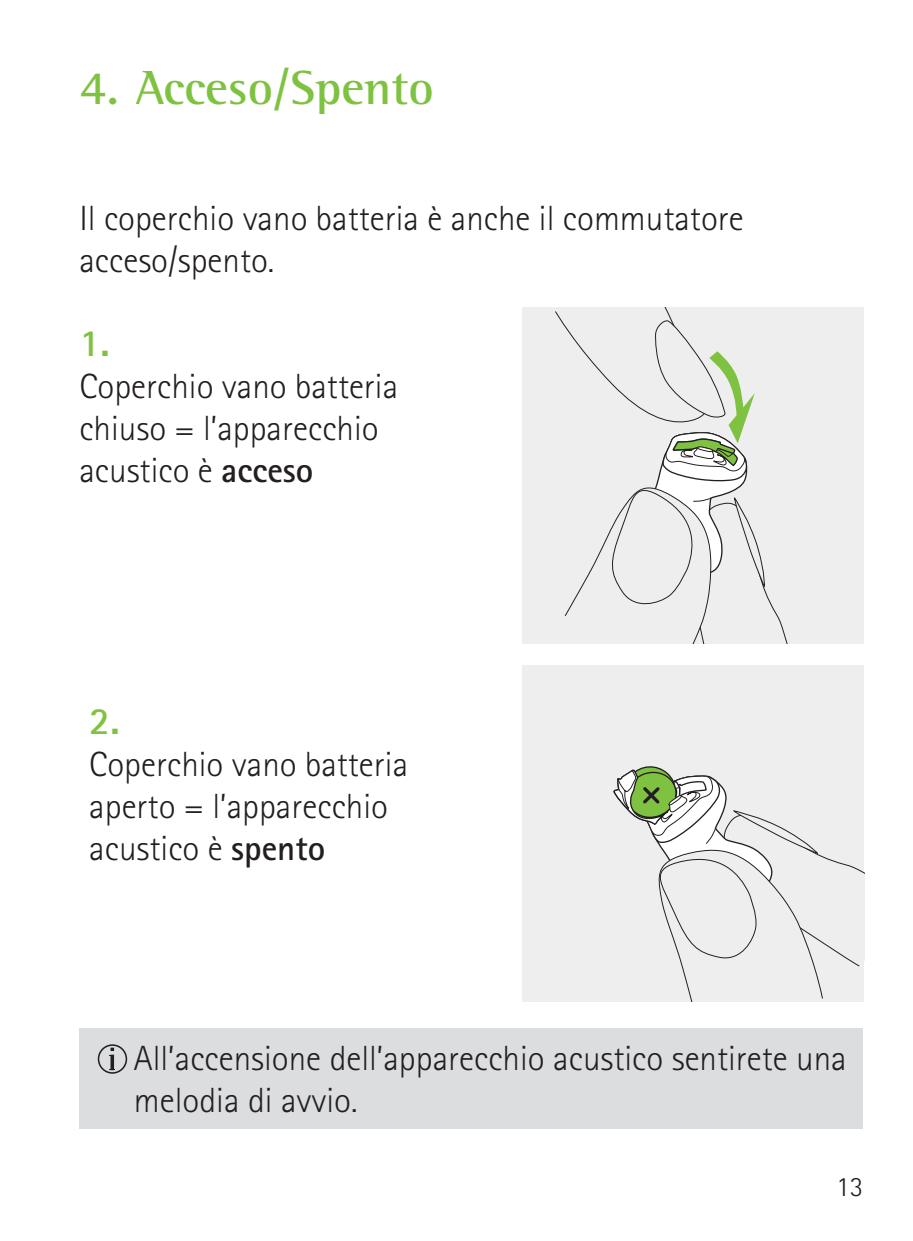
<style>
.page{position:relative;width:913px;height:1241px;background:#fff}
.page>*{position:absolute;margin:0;border:0;box-sizing:border-box;transform-origin:0 0}
.t1{font:700 49px "Rotis Semi Serif Pro";color:#7fc241}
.t2{font:700 38.5px "Rotis Sans Serif Pro";color:#7fc241}
.t3{font:300 35px/42px "Rotis Sans Serif Pro";color:#231f20}
.t4{font:300 28px "Rotis Sans Serif Pro";color:#231f20}
.s1{font-weight:700}
</style>
<div class="page">
<div style="left:522px;top:308px;width:341px;height:336px;background:#eeeeef"></div>
<svg style="left:555px;top:308px;width:233px;height:336px"></svg>
<div style="left:523px;top:665px;width:341px;height:336px;background:#eeeeef"></div>
<svg style="left:613px;top:766px;width:251px;height:235px"></svg>
<div style="left:79px;top:1027px;width:784px;height:101px;background:#dcdddf"></div>
<svg style="left:98px;top:1044px;width:29px;height:29px"></svg>
<h1 class="t1" style="left:79px;top:57px;width:356px">4. Acceso/Spento</h1>
<p class="t3" style="left:79px;top:197px;width:666px">Il coperchio vano batteria è anche il commutatore acceso/spento.</p>
<p class="t2" style="left:79px;top:318px;width:32px">1.</p>
<p class="t3" style="left:79px;top:365px;width:320px">Coperchio vano batteria chiuso = l’apparecchio acustico è <span class="s1">acceso</span></p>
<p class="t2" style="left:89px;top:696px;width:32px">2.</p>
<p class="t3" style="left:89px;top:743px;width:320px">Coperchio vano batteria aperto = l’apparecchio acustico è <span class="s1">spento</span></p>
<p class="t3" style="left:134px;top:1037px;width:714px">All’accensione dell’apparecchio acustico sentirete una melodia di avvio.</p>
<p class="t4" style="left:836px;top:1170px;width:29px">13</p>
</div>
